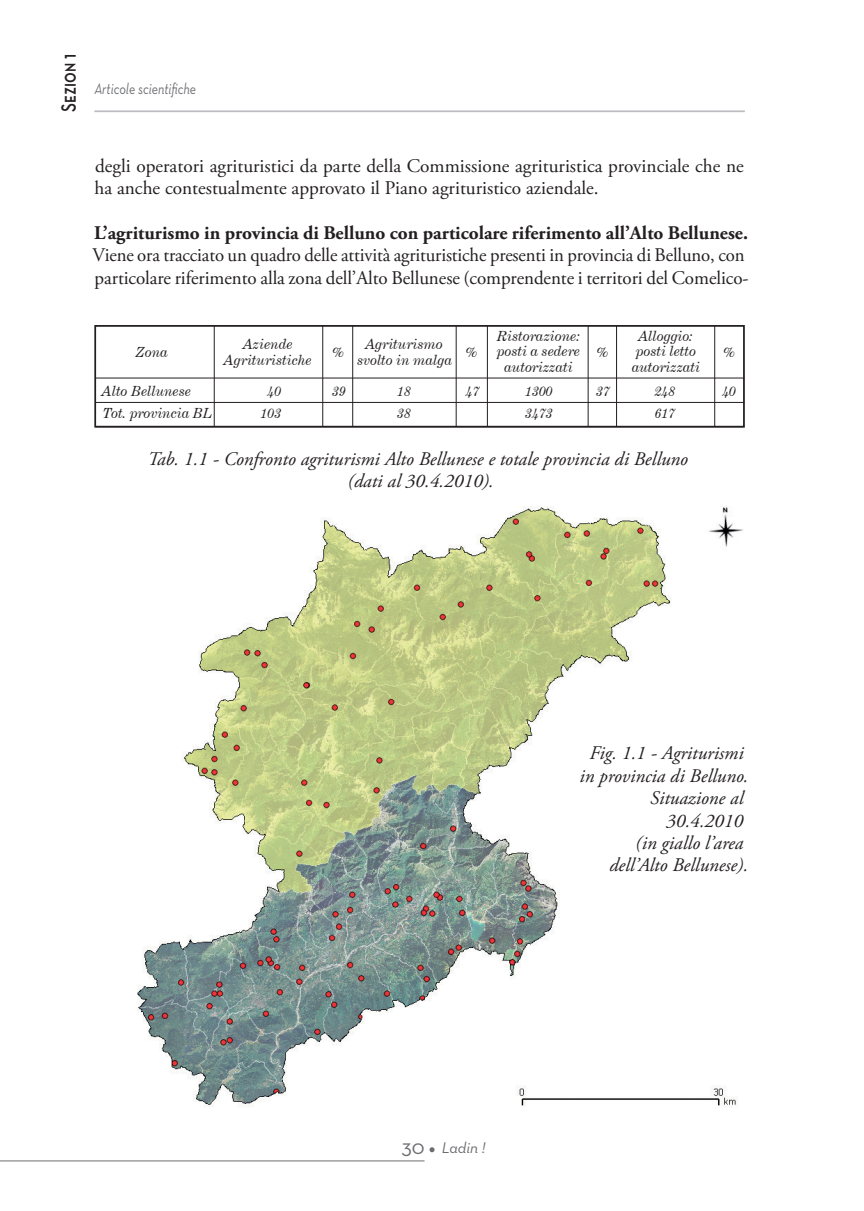
<style>
.page{position:relative;width:864px;height:1211px;background:#fff}
.page>*{position:absolute;margin:0;border:0;box-sizing:border-box;transform-origin:0 0}
.t1{font:600 21px "Neutraface Text";color:#231f20;scale:.8 1}
.t2{font:19.25px/22.4px "Adobe Garamond Pro";letter-spacing:-.005em;color:#231f20}
.t3{font:italic 19.25px/22.4px "Adobe Garamond Pro";color:#231f20;text-align:right}
.t4{font:700 19.25px "Adobe Garamond Pro";color:#231f20}
.t5{font:italic 15.75px "Neutraface Text";color:#6c6d70;scale:.8 1}
.t6{font:italic 15.75px "Neutraface Text";color:#6c6d70}
.t7{font:italic 14px/15.8px "Century Expanded BT";color:#231f20;text-align:center}
.s1{font-style:normal;font-size:21px}
</style>
<div class="page">
<svg style="left:429px;top:1147px;width:5px;height:5px"></svg>
<hr style="left:0;top:1160px;width:424px;height:1px;background:#6c6d70">
<img style="left:137px;top:507px;width:606px;height:600px">
<div style="left:94px;top:325px;width:650px;height:102px;border:2px solid #231f20"></div>
<hr style="left:95px;top:426px;width:649px;height:1px;background:#231f20">
<hr style="left:95px;top:377px;width:649px;height:1px;background:#231f20">
<hr style="left:95px;top:402px;width:649px;height:1px;background:#231f20">
<hr style="left:214px;top:326px;width:1px;height:100px;background:#231f20">
<hr style="left:322px;top:326px;width:1px;height:100px;background:#231f20">
<hr style="left:352px;top:326px;width:1px;height:100px;background:#231f20">
<hr style="left:455px;top:326px;width:1px;height:100px;background:#231f20">
<hr style="left:487px;top:326px;width:1px;height:100px;background:#231f20">
<hr style="left:587px;top:326px;width:1px;height:100px;background:#231f20">
<hr style="left:616px;top:326px;width:1px;height:100px;background:#231f20">
<hr style="left:714px;top:326px;width:1px;height:100px;background:#231f20">
<hr style="left:94px;top:110px;width:650px;height:2px;background:#bcbdc0">
<p class="t1" style="left:56px;top:112px;width:73px;rotate:-90deg">Sezion 1</p>
<p class="t5" style="left:94px;top:79px;width:129px">Articole scientifiche</p>
<p class="t2" style="left:94px;top:155px;width:650px">degli operatori agrituristici da parte della Commissione agrituristica provinciale che ne ha anche contestualmente approvato il Piano agrituristico aziendale.</p>
<p class="t4" style="left:94px;top:222px;width:655px">L’agriturismo in provincia di Belluno con particolare riferimento all’Alto Bellunese.</p>
<p class="t2" style="left:92px;top:245px;width:657px">Viene ora tracciato un quadro delle attività agrituristiche presenti in provincia di Belluno, con particolare riferimento alla zona dell’Alto Bellunese (comprendente i territori del Comelico-</p>
<p class="t7" style="left:223px;top:336px;width:89px">Aziende<br>Agrituristiche</p>
<p class="t7" style="left:357px;top:336px;width:96px">Agriturismo svolto in malga</p>
<p class="t7" style="left:496px;top:327px;width:85px">Ristorazione: posti a sedere autorizzati</p>
<p class="t7" style="left:631px;top:327px;width:70px">Alloggio: posti letto autorizzati</p>
<p class="t7" style="left:135px;top:344px;width:34px">Zona</p>
<p class="t7" style="left:332px;top:344px;width:13px">%</p>
<p class="t7" style="left:465px;top:344px;width:13px">%</p>
<p class="t7" style="left:596px;top:344px;width:13px">%</p>
<p class="t7" style="left:723px;top:344px;width:13px">%</p>
<p class="t7" style="left:101px;top:382px;width:91px">Alto Bellunese</p>
<p class="t7" style="left:267px;top:382px;width:15px">40</p>
<p class="t7" style="left:332px;top:382px;width:15px">39</p>
<p class="t7" style="left:397px;top:382px;width:15px">18</p>
<p class="t7" style="left:465px;top:382px;width:15px">47</p>
<p class="t7" style="left:525px;top:382px;width:29px">1300</p>
<p class="t7" style="left:596px;top:382px;width:15px">37</p>
<p class="t7" style="left:654px;top:382px;width:22px">248</p>
<p class="t7" style="left:722px;top:382px;width:15px">40</p>
<p class="t7" style="left:103px;top:405px;width:111px">Tot. provincia BL</p>
<p class="t7" style="left:260px;top:405px;width:22px">103</p>
<p class="t7" style="left:397px;top:405px;width:15px">38</p>
<p class="t7" style="left:525px;top:405px;width:29px">3473</p>
<p class="t7" style="left:654px;top:405px;width:22px">617</p>
<p class="t3" style="left:147px;top:448px;width:542px;text-align:center">Tab. 1.1 - Confronto agriturismi Alto Bellunese e totale provincia di Belluno (dati al 30.4.2010).</p>
<p class="t3" style="left:579px;top:742px;width:170px">Fig. 1.1 - Agriturismi in provincia di Belluno.<br>Situazione al<br>30.4.2010<br>(in giallo l’area dell’Alto Bellunese).</p>
<p class="t6" style="left:401px;top:1138px;width:85px"><span class="s1">30</span> Ladin !</p>
</div>
